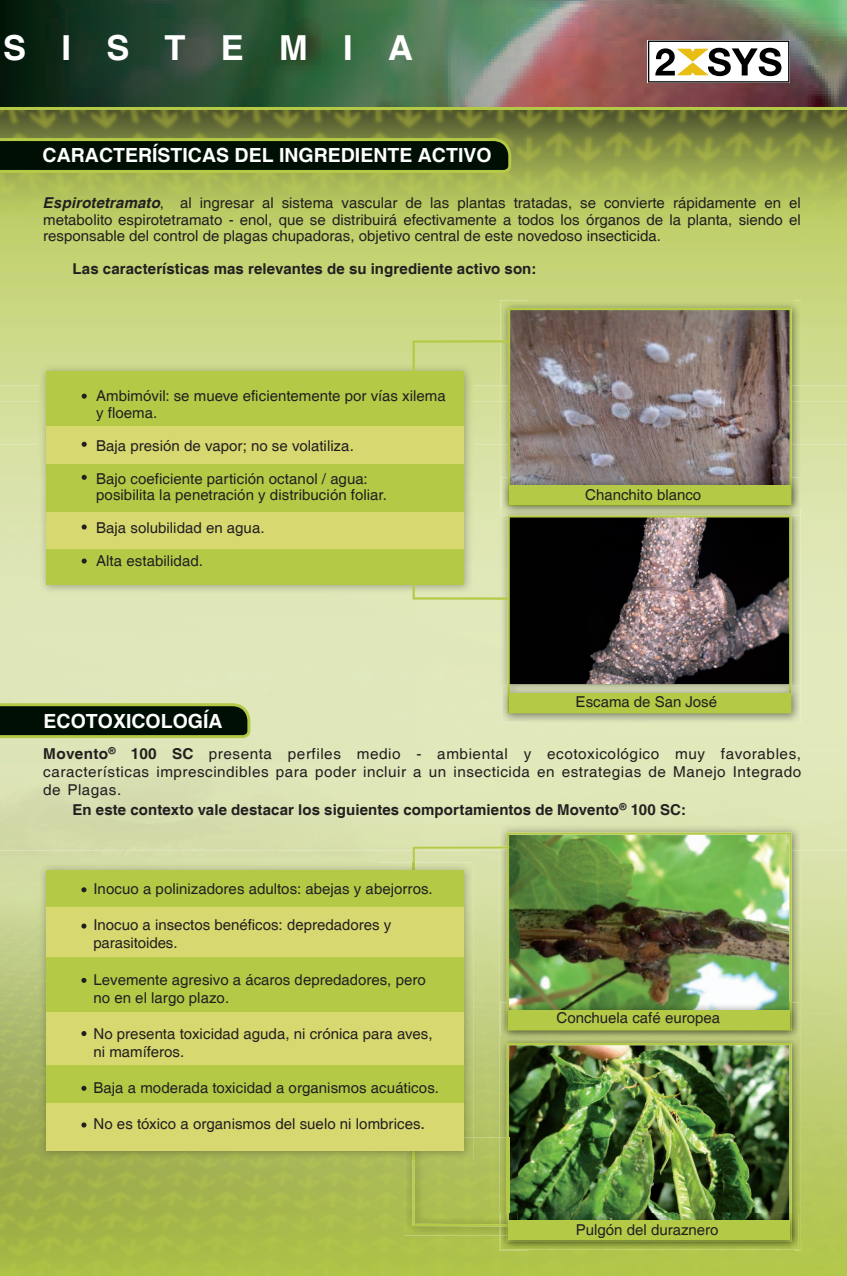
<style>
.page{position:relative;width:847px;height:1276px;background:#fff}
.page>*{position:absolute;margin:0;border:0;box-sizing:border-box;transform-origin:0 0}
.t1{font:700 34.5px "Helvetica";letter-spacing:1.02em;color:#fff}
.t2{font:700 19.5px "Helvetica";color:#fff}
.t3{font:15px/18px "Helvetica";color:#231f20}
.t4{font:700 15px "Helvetica";letter-spacing:.005em;color:#231f20}
.s1{font-family:"Arial";font-weight:700;font-style:italic}
.s2{font-weight:700;font-style:italic}
.s3{font-family:"Arial"}
.s4{font-weight:700}
.s5{font-size:16.5px}
</style>
<div class="page">
<img style="left:0;top:110px;width:527px;height:276px">
<img style="left:793px;top:110px;width:53px;height:276px">
<img style="left:527px;top:110px;width:266px;height:190px">
<img style="left:794px;top:444px;width:52px;height:832px">
<img style="left:0;top:889px;width:48px;height:387px">
<img style="left:473px;top:889px;width:26px;height:248px">
<img style="left:48px;top:1160px;width:373px;height:116px">
<div style="left:421px;top:1235px;width:106px;height:41px;background:#afc34a"></div>
<div style="left:527px;top:1250px;width:267px;height:26px;background:#b2c64b"></div>
<svg style="left:0;top:701px;width:252px;height:38px;background:#32411f"></svg>
<svg style="left:0;top:137px;width:512px;height:37px;background:#263613"></svg>
<img style="left:39px;top:364px;width:434px;height:230px">
<div style="left:46px;top:371px;width:417px;height:60px;background:#b4ca47"></div>
<div style="left:46px;top:426px;width:417px;height:41px;background:#d7d870"></div>
<div style="left:46px;top:463px;width:417px;height:50px;background:#b4ca47"></div>
<div style="left:46px;top:547px;width:417px;height:38px;background:#b4ca47"></div>
<div style="left:46px;top:512px;width:417px;height:36px;background:#d7d870"></div>
<img style="left:500px;top:300px;width:300px;height:177px">
<svg style="left:507px;top:308px;width:284px;height:169px;background:#83756f"></svg>
<img style="left:500px;top:477px;width:300px;height:31px">
<img style="left:507px;top:477px;width:284px;height:29px">
<div style="left:509px;top:485px;width:281px;height:19px;background:#b4ca47"></div>
<img style="left:499px;top:825px;width:301px;height:210px">
<img style="left:506px;top:832px;width:285px;height:170px">
<img style="left:499px;top:508px;width:301px;height:215px">
<img style="left:501px;top:508px;width:298px;height:6px">
<svg style="left:507px;top:515px;width:284px;height:171px;background:#3f3736"></svg>
<img style="left:499px;top:1040px;width:301px;height:210px">
<img style="left:506px;top:1043px;width:285px;height:170px">
<svg style="left:411px;top:339px;width:100px;height:37px;background:#c6d47f"></svg>
<img style="left:405px;top:1137px;width:101px;height:98px">
<img style="left:506px;top:1137px;width:11px;height:76px">
<svg style="left:411px;top:563px;width:100px;height:38px"></svg>
<img style="left:500px;top:1213px;width:298px;height:36px">
<img style="left:506px;top:1213px;width:285px;height:28px">
<img style="left:500px;top:1213px;width:17px;height:22px">
<div style="left:507px;top:1220px;width:282px;height:20px;background:#b4ca47"></div>
<img style="left:501px;top:686px;width:298px;height:36px">
<img style="left:507px;top:686px;width:284px;height:27px">
<div style="left:509px;top:693px;width:281px;height:20px;background:#b4ca47"></div>
<img style="left:500px;top:1002px;width:298px;height:36px">
<img style="left:506px;top:1002px;width:285px;height:28px">
<div style="left:507px;top:1010px;width:282px;height:19px;background:#b4ca47"></div>
<svg style="left:82px;top:394px;width:5px;height:5px"></svg>
<svg style="left:82px;top:442px;width:5px;height:5px"></svg>
<svg style="left:82px;top:475px;width:5px;height:5px"></svg>
<svg style="left:82px;top:524px;width:5px;height:5px"></svg>
<svg style="left:82px;top:558px;width:5px;height:5px"></svg>
<img style="left:0;top:0;width:846px;height:107px">
<hr style="left:0;top:107px;width:846px;height:3px;background:#b4ca47">
<svg style="left:647px;top:41px;width:142px;height:42px"></svg>
<img style="left:39px;top:862px;width:434px;height:298px">
<svg style="left:412px;top:846px;width:97px;height:34px;background:#d1db9e"></svg>
<img style="left:405px;top:1137px;width:68px;height:23px">
<svg style="left:412px;top:1144px;width:97px;height:82px;background:#acbd55"></svg>
<div style="left:46px;top:870px;width:417px;height:39px;background:#b4ca47"></div>
<div style="left:46px;top:907px;width:417px;height:53px;background:#d7d870"></div>
<div style="left:46px;top:957px;width:417px;height:58px;background:#b4ca47"></div>
<div style="left:46px;top:1059px;width:417px;height:54px;background:#b4ca47"></div>
<div style="left:46px;top:1012px;width:417px;height:52px;background:#d7d870"></div>
<div style="left:46px;top:1102px;width:417px;height:48px;background:#d7d870"></div>
<svg style="left:81px;top:923px;width:5px;height:5px"></svg>
<svg style="left:81px;top:978px;width:5px;height:5px"></svg>
<svg style="left:81px;top:1031px;width:5px;height:5px"></svg>
<svg style="left:81px;top:1085px;width:5px;height:6px"></svg>
<svg style="left:81px;top:1122px;width:5px;height:5px"></svg>
<svg style="left:81px;top:887px;width:5px;height:5px"></svg>
<p class="t1" style="left:3px;top:27px;width:411px">SISTEMIA</p>
<p class="t2" style="left:43px;top:144px;width:450px">CARACTERÍSTICAS DEL INGREDIENTE ACTIVO</p>
<p class="t3" style="left:43px;top:195px;width:758px;line-height:16.5px;text-align:justify"><span class="s1">Es</span><span class="s2">pirotetramato</span>, al ingresar al sistema vascular de las plantas tratadas, se convierte rápidamente en el metabolito <span class="s3">e</span>spirotetramato - enol, que se distribuirá efectivamente a todos los órganos de la planta, siendo el responsable del control de plagas chupadoras, objetivo central de este novedoso insecticida.</p>
<p class="t4" style="left:72px;top:260px;width:465px">Las características mas relevantes de su ingrediente activo son:</p>
<p class="t3" style="left:96px;top:388px;width:351px;line-height:16.5px">Ambimóvil: se mueve eficientemente por vías xilema y floema.</p>
<p class="t3" style="left:96px;top:437px;width:259px">Baja presión de vapor; no se volatiliza.</p>
<p class="t3" style="left:96px;top:471px;width:292px;line-height:16.5px">Bajo coeficiente partición octanol / agua: posibilita la penetración y distribución foliar.</p>
<p class="t3" style="left:96px;top:519px;width:170px">Baja solubilidad en agua.</p>
<p class="t3" style="left:96px;top:552px;width:108px">Alta estabilidad.</p>
<p class="t2" style="left:44px;top:709px;width:180px">ECOTOXICOLOGÍA</p>
<p class="t3" style="left:585px;top:486px;width:117px">Chanchito blanco</p>
<p class="t3" style="left:575px;top:693px;width:143px">Escama de San José</p>
<p class="t3" style="left:43px;top:745px;width:759px;text-align:justify"><span class="s4">Movento</span><sup>®</sup> <span class="s4">100 SC</span> presenta perfiles medio - ambiental y ecotoxicológico muy favorables, características imprescindibles para poder incluir a un insecticida en estrategias de Manejo Integrado de Plagas.</p>
<p class="t4" style="left:72px;top:800px;width:614px">En este contexto vale destacar los siguientes comportamientos de Movento<sup>®</sup> 100 SC:</p>
<p class="t3" style="left:93px;top:880px;width:340px">Inocuo a polinizadores adultos: abejas y abejorros.</p>
<p class="t3" style="left:93px;top:916px;width:299px">Inocuo a insectos benéficos: <span class="s3">de</span>preda<span class="s3">d</span>ores y parasitoides.</p>
<p class="t3" style="left:93px;top:970px;width:333px">Levemente agresivo a ácaros <span class="s3">de</span>preda<span class="s3">d</span>ores, pero no <span class="s3">e</span>n el largo plazo.</p>
<p class="t3" style="left:93px;top:1024px;width:340px">No presenta toxicidad aguda, ni crónica para aves, ni mamíferos.</p>
<p class="t3" style="left:93px;top:1078px;width:347px">Baja a moderada toxicidad a organismos acuáticos.</p>
<p class="t3" style="left:93px;top:1114px;width:333px">No es tóxico a organismos del suelo ni lombrices<span class="s5">.</span></p>
<p class="t3" style="left:556px;top:1009px;width:165px">Conchuela café europea</p>
<p class="t3" style="left:575px;top:1221px;width:144px">Pulgón del duraznero</p>
</div>
